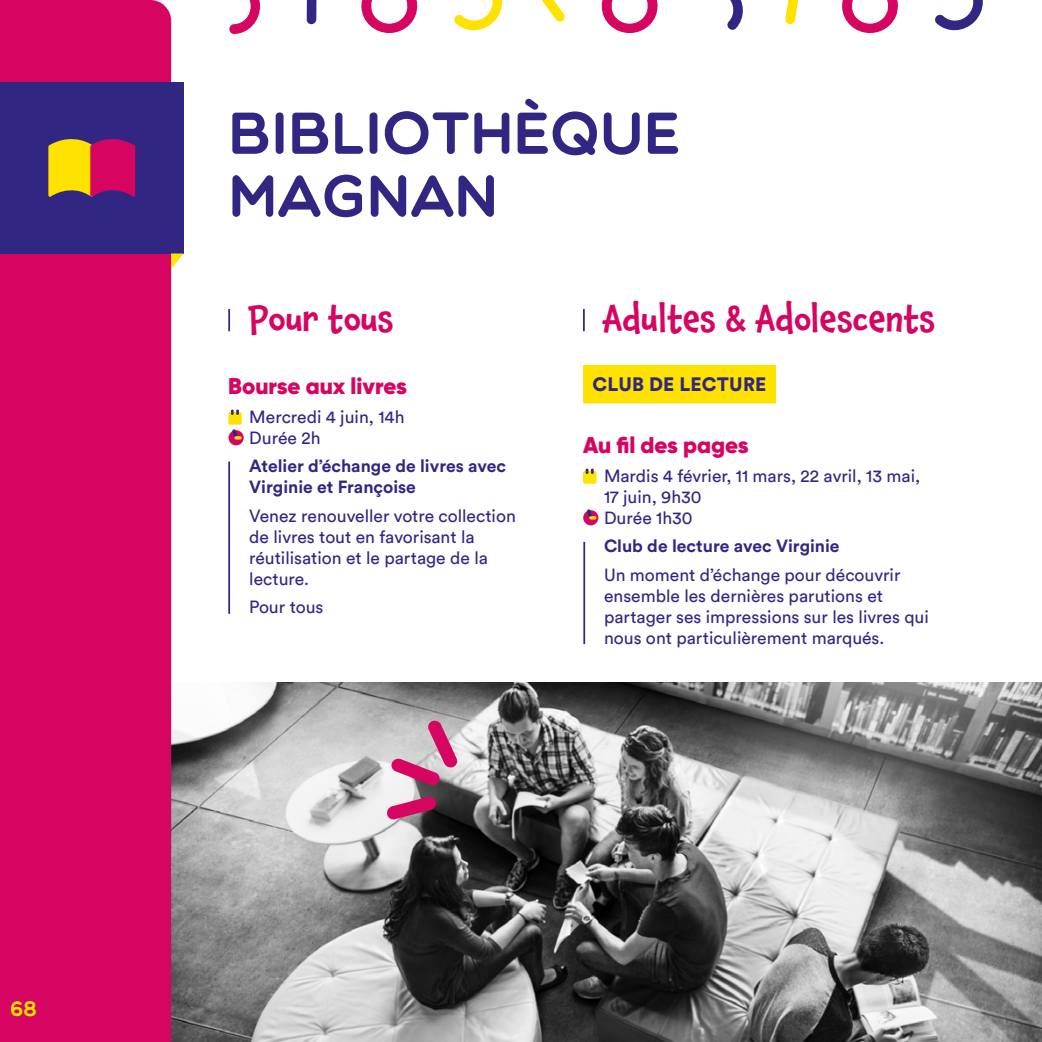
<style>
.page{position:relative;width:1042px;height:1042px;background:#fff}
.page>*{position:absolute;margin:0;border:0;box-sizing:border-box;transform-origin:0 0}
.t1{font:59.5px/63px "Multicolore";color:#312783}
.t2{font:500 35px "Chaloops";color:#d60561}
.t3{font:900 22.75px "Gilroy";color:#d60561}
.t4{font:21px "Multicolore";color:#ffe200}
.t5{font:900 19.25px "Circular Std";letter-spacing:.01em;color:#312783}
.t6{font:17.5px/21px "Circular Std";color:#312783}
.t7{font:700 17.5px/21px "Circular Std";color:#312783}
</style>
<div class="page">
<hr style="left:1041px;top:0;width:1px;height:1042px;background:#fffae1">
<hr style="left:228px;top:309px;width:2px;height:22px;background:#312783">
<div style="left:228px;top:412px;width:14px;height:13px;background:#ffe200;border-radius:2px"></div>
<svg style="left:231px;top:409px;width:8px;height:6px"></svg>
<svg style="left:228px;top:430px;width:16px;height:15px"></svg>
<svg style="left:232px;top:429px;width:10px;height:11px"></svg>
<div style="left:583px;top:365px;width:193px;height:38px;background:#ffe200"></div>
<hr style="left:583px;top:309px;width:2px;height:22px;background:#312783">
<div style="left:583px;top:471px;width:13px;height:13px;background:#ffe200;border-radius:2px"></div>
<svg style="left:585px;top:468px;width:9px;height:6px"></svg>
<div style="left:583px;top:510px;width:15px;height:15px;background:#d60561;border-radius:50%"></div>
<svg style="left:587px;top:509px;width:9px;height:11px"></svg>
<img style="left:171px;top:682px;width:871px;height:360px">
<hr style="left:583px;top:542px;width:2px;height:102px;background:#312783">
<hr style="left:228px;top:461px;width:2px;height:153px;background:#312783">
<svg style="left:385px;top:717px;width:74px;height:103px;background:#b9859c"></svg>
<svg style="left:935px;top:0;width:48px;height:31px"></svg>
<svg style="left:785px;top:0;width:13px;height:24px"></svg>
<svg style="left:842px;top:0;width:56px;height:33px"></svg>
<svg style="left:727px;top:0;width:16px;height:30px"></svg>
<svg style="left:541px;top:0;width:24px;height:22px"></svg>
<svg style="left:602px;top:0;width:55px;height:33px"></svg>
<svg style="left:454px;top:0;width:48px;height:31px"></svg>
<svg style="left:307px;top:0;width:9px;height:24px"></svg>
<svg style="left:361px;top:0;width:56px;height:33px"></svg>
<svg style="left:229px;top:0;width:31px;height:34px"></svg>
<div style="left:0;top:0;width:171px;height:1042px;background:#d60561"></div>
<div style="left:0;top:82px;width:184px;height:171px;background:#312783"></div>
<svg style="left:48px;top:139px;width:87px;height:58px;background:#d4673b"></svg>
<svg style="left:171px;top:253px;width:13px;height:16px"></svg>
<p class="t4" style="left:10px;top:995px;width:28px">68</p>
<h1 class="t1" style="left:228px;top:100px;width:454px">BIBLIOTHÈQUE<br>MAGNAN</h1>
<h2 class="t2" style="left:248px;top:293px;width:147px">Pour tous</h2>
<h3 class="t3" style="left:228px;top:372px;width:180px">Bourse aux livres</h3>
<p class="t6" style="left:249px;top:406px;width:157px">Mercredi 4 juin, 14h<br>Durée 2h</p>
<p class="t7" style="left:249px;top:455px;width:258px">Atelier d’échange de livres avec<br>Virginie et Françoise</p>
<p class="t6" style="left:249px;top:505px;width:268px">Venez renouveller votre collection de livres tout en favorisant la réutilisation et le partage de la lecture.</p>
<p class="t6" style="left:249px;top:596px;width:76px">Pour tous</p>
<h2 class="t2" style="left:603px;top:293px;width:333px">Adultes &amp; Adolescents</h2>
<p class="t5" style="left:592px;top:371px;width:175px">CLUB DE LECTURE</p>
<h3 class="t3" style="left:583px;top:431px;width:167px">Au fil des pages</h3>
<p class="t6" style="left:604px;top:465px;width:318px">Mardis 4 février, 11 mars, 22 avril, 13 mai,<br>17 juin, 9h30<br>Durée 1h30</p>
<p class="t7" style="left:604px;top:535px;width:237px">Club de lecture avec Virginie</p>
<p class="t6" style="left:604px;top:564px;width:326px">Un moment d’échange pour découvrir ensemble les dernières parutions et partager ses impressions sur les livres qui nous ont particulièrement marqués.</p>
</div>
